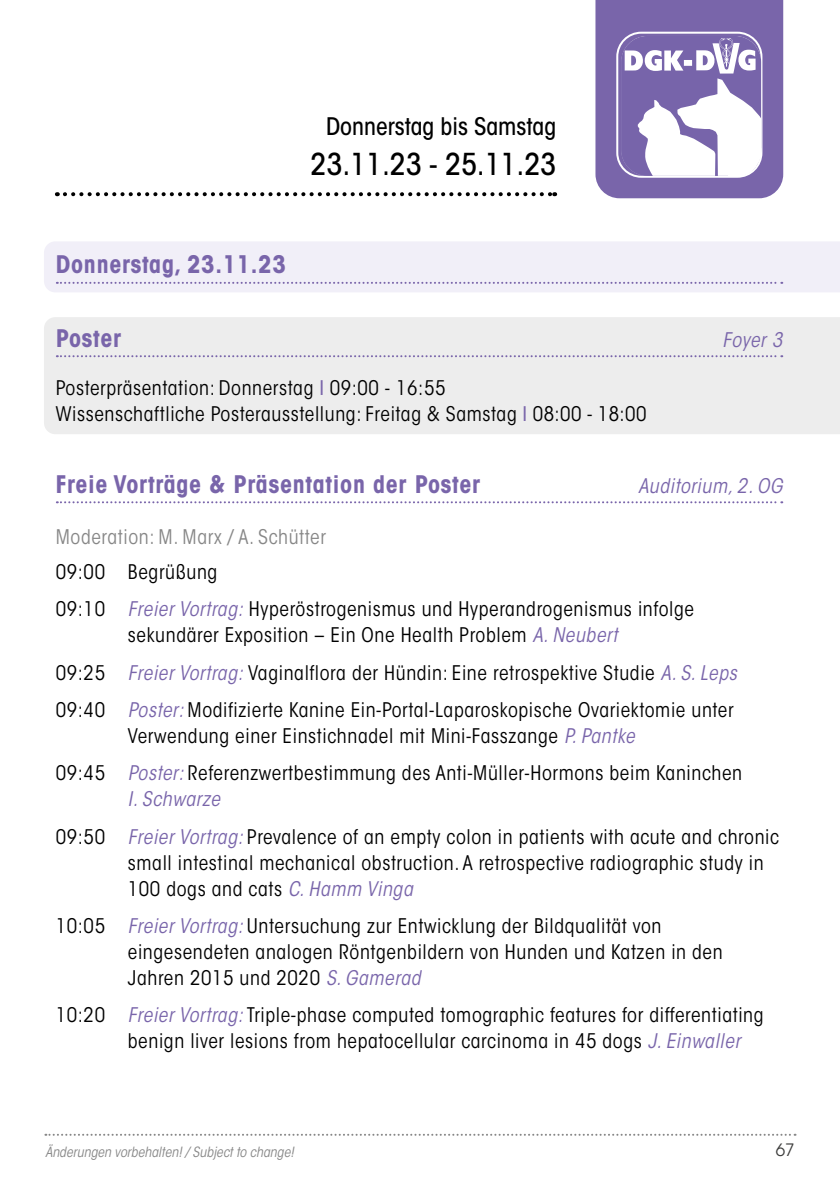
<style>
.page{position:relative;width:840px;height:1191px;background:#fff}
.page>*{position:absolute;margin:0;border:0;box-sizing:border-box;transform-origin:0 0}
.t1{font:500 condensed 30px "ITC Avant Garde Std";letter-spacing:-.005em;color:#000}
.t2{font:700 condensed 24px "ITC Avant Garde Std";letter-spacing:.03em;color:#7965aa}
.t3{font:500 condensed 24px "ITC Avant Garde Std";color:#000}
.t4{font:condensed 20px/26px "ITC Avant Garde Std";letter-spacing:.03em;color:#000}
.t5{font:condensed 20px "ITC Avant Garde Std";letter-spacing:.03em;color:#878787}
.t6{font:italic condensed 20px "ITC Avant Garde Std";letter-spacing:.03em;color:#7965aa}
.t7{font:17px "ITC Avant Garde Std";color:#3c3c3b}
.t8{font:italic condensed 14px "ITC Avant Garde Std";color:#878787}
.s1{font-weight:500;color:#7965aa}
.s2{font-style:italic;color:#7965aa}
</style>
<div class="page">
<svg style="left:45px;top:1133px;width:750px;height:2px"></svg>
<svg style="left:65px;top:192px;width:490px;height:4px"></svg>
<svg style="left:595px;top:0;width:187px;height:198px"></svg>
<div style="left:44px;top:317px;width:795px;height:117px;background:#ededed"></div>
<div style="left:44px;top:242px;width:795px;height:50px;background:#f1eff8"></div>
<svg style="left:57px;top:282px;width:724px;height:2px"></svg>
<svg style="left:57px;top:355px;width:724px;height:2px"></svg>
<svg style="left:57px;top:501px;width:724px;height:2px"></svg>
<p class="t3" style="left:326px;top:112px;width:231px">Donnerstag bis Samstag</p>
<h1 class="t1" style="left:310px;top:146px;width:247px">23.11.23 - 25.11.23</h1>
<p class="t2" style="left:56px;top:249px;width:231px">Donnerstag, 23.11.23</p>
<p class="t2" style="left:56px;top:323px;width:67px">Poster</p>
<p class="t6" style="left:722px;top:327px;width:61px">Foyer 3</p>
<p class="t4" style="left:56px;top:375px;width:591px">Posterpräsentation: Donnerstag <span class="s1">l</span> 09:00 - 16:55<br>Wissenschaftliche Posterausstellung: Freitag &amp; Samstag <span class="s1">l</span> 08:00 - 18:00</p>
<p class="t2" style="left:56px;top:469px;width:425px">Freie Vorträge &amp; Präsentation der Poster</p>
<p class="t6" style="left:638px;top:473px;width:145px">Auditorium, 2. OG</p>
<p class="t5" style="left:56px;top:524px;width:271px">Moderation: M. Marx / A. Schütter</p>
<p class="t4" style="left:56px;top:553px;width:639px;line-height:37.4px">09:00 Begrüßung<br>09:10 <span class="s2">Freier Vortrag:</span> Hyperöstrogenismus und Hyperandrogenismus infolge</p>
<p class="t4" style="left:56px;top:616px;width:682px;line-height:37.4px;text-indent:72px">sekundärer Exposition – Ein One Health Problem <span class="s2">A. Neubert<br></span>09:25 <span class="s2">Freier Vortrag:</span> Vaginalflora der Hündin: Eine retrospektive Studie <span class="s2">A. S. Leps<br></span>09:40 <span class="s2">Poster:</span> Modifizierte Kanine Ein-Portal-Laparoskopische Ovariektomie unter</p>
<p class="t4" style="left:56px;top:717px;width:687px;line-height:37.4px;text-indent:72px">Verwendung einer Einstichnadel mit Mini-Fasszange <span class="s2">P. Pantke<br></span>09:45 <span class="s2">Poster:</span> Referenzwertbestimmung des Anti-Müller-Hormons beim Kaninchen</p>
<p class="t4" style="left:56px;top:780px;width:724px;line-height:37.4px;text-indent:72px"><span class="s2">I. Schwarze<br></span>09:50 <span class="s2">Freier Vortrag:</span> Prevalence of an empty colon in patients with acute and chronic</p>
<p class="t4" style="left:128px;top:849px;width:637px">small intestinal mechanical obstruction. A retrospective radiographic study in<br>100 dogs and cats <span class="s2">C. Hamm Vinga</span></p>
<p class="t4" style="left:128px;top:913px;width:596px;text-indent:-72px">10:05 <span class="s2">Freier Vortrag:</span> Untersuchung zur Entwicklung der Bildqualität von eingesendeten analogen Röntgenbildern von Hunden und Katzen in den<br>Jahren 2015 und 2020 <span class="s2">S. Gamerad</span></p>
<p class="t4" style="left:128px;top:1002px;width:637px;text-indent:-72px">10:20 <span class="s2">Freier Vortrag:</span> Triple-phase computed tomographic features for differentiating benign liver lesions from hepatocellular carcinoma in 45 dogs <span class="s2">J. Einwaller</span></p>
<p class="t8" style="left:45px;top:1143px;width:250px">Änderungen vorbehalten! / Subject to change!</p>
<p class="t7" style="left:775px;top:1139px;width:20px">67</p>
</div>
